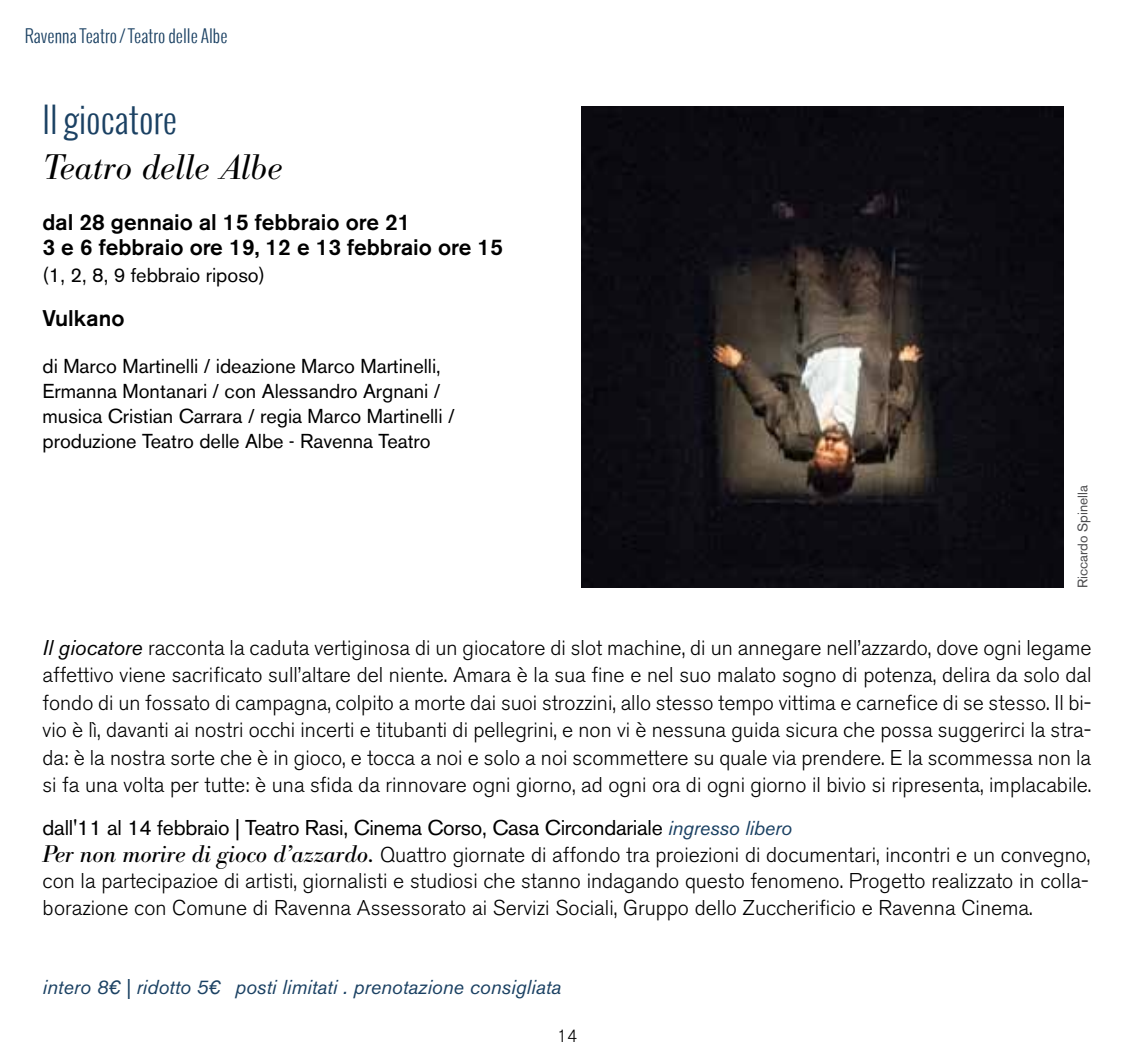
<style>
.page{position:relative;width:1134px;height:1063px;background:#fff}
.page>*{position:absolute;margin:0;border:0;box-sizing:border-box;transform-origin:0 0}
.t1{font:italic 300 35px "Bodoni BE";color:#000}
.t2{font:300 35px "Oswald";color:#1b4163}
.t3{font:500 22.5px/25px "Akzidenz Grotesk BE";color:#000}
.t4{font:300 21.25px/27.5px "Akzidenz Grotesk BE";color:#000}
.t5{font:20px/25px "Akzidenz Grotesk BE";color:#000}
.t6{font:italic 20px "Akzidenz Grotesk BE";color:#1b4163}
.t7{font:300 17.5px "Oswald";color:#1b4163}
.t8{font:300 17.5px "Akzidenz Grotesk BE";color:#000}
.t9{font:13.75px "Akzidenz Grotesk BE";color:#4b4b4d}
.s1{font-weight:400;font-style:italic}
.s2{font-weight:400}
.s3{font-weight:400;font-style:italic;font-size:20px;color:#1b4163}
.s4{font-family:"Bodoni BE";font-weight:400;font-style:italic;font-size:23.75px}
.s5{font-family:"Franklin Gothic"}
</style>
<div class="page">
<img style="left:582px;top:106px;width:481px;height:481px">
<p class="t7" style="left:25px;top:27px;width:204px">Ravenna Teatro / Teatro delle Albe</p>
<h1 class="t2" style="left:43px;top:104px;width:136px">Il giocatore</h1>
<h1 class="t1" style="left:43px;top:147px;width:241px">Teatro delle Albe</h1>
<p class="t3" style="left:43px;top:210px;width:462px">dal 28 gennaio al 15 febbraio ore 21<br>3 e 6 febbraio ore 19, 12 e 13 febbraio ore 15</p>
<p class="t5" style="left:43px;top:263px;width:224px">(1, 2, 8, 9 febbraio riposo)</p>
<p class="t3" style="left:43px;top:306px;width:84px">Vulkano</p>
<p class="t5" style="left:43px;top:353px;width:414px">di Marco Martinelli / ideazione Marco Martinelli, Ermanna Montanari / con Alessandro Argnani / musica Cristian Carrara / regia Marco Martinelli / produzione Teatro delle Albe - Ravenna Teatro</p>
<p class="t9" style="left:1074px;top:588px;width:105px;rotate:-90deg">Riccardo Spinella</p>
<p class="t4" style="left:43px;top:634px;width:1050px;text-align:justify"><span class="s1">Il giocatore</span> racconta la caduta vertiginosa di un giocatore di slot machine, di un annegare nell’azzardo, dove ogni legame affettivo viene sacrificato sull’altare del niente. Amara è la sua fine e nel suo malato sogno di potenza, delira da solo dal fondo di un fossato di campagna, colpito a morte dai suoi strozzini, allo stesso tempo vittima e carnefice di se stesso. Il bi&shy;vio è lì, davanti ai nostri occhi incerti e titubanti di pellegrini, e non vi è nessuna guida sicura che possa suggerirci la stra&shy;da: è la nostra sorte che è in gioco, e tocca a noi e solo a noi scommettere su quale via prendere. E la scommessa non la si fa una volta per tutte: è una sfida da rinnovare ogni giorno, ad ogni ora di ogni giorno il bivio si ripresenta, implacabile.</p>
<p class="t4" style="left:43px;top:814px;width:1049px"><span class="s2">dall'11 al 14 febbraio | Teatro Rasi, Cinema Corso, Casa Circondariale</span> <span class="s3">ingresso libero<br></span><span class="s4">Per non morire di gioco d’azzardo.</span> Quattro giornate di affondo tra proiezioni di documentari, incontri e un convegno,</p>
<p class="t4" style="left:43px;top:867px;width:1047px">con la partecipazioe di artisti, giornalisti e studiosi che stanno indagando questo fenomeno. Progetto realizzato in colla&shy;borazione con Comune di Ravenna Assessorato ai Servizi Sociali, Gruppo dello Zuccherificio e Ravenna Cinema.</p>
<p class="t6" style="left:43px;top:975px;width:520px">intero 8<span class="s5">€</span> | ridotto 5<span class="s5">€</span> posti limitati . prenotazione consigliata</p>
<p class="t8" style="left:557px;top:1026px;width:22px">14</p>
</div>
